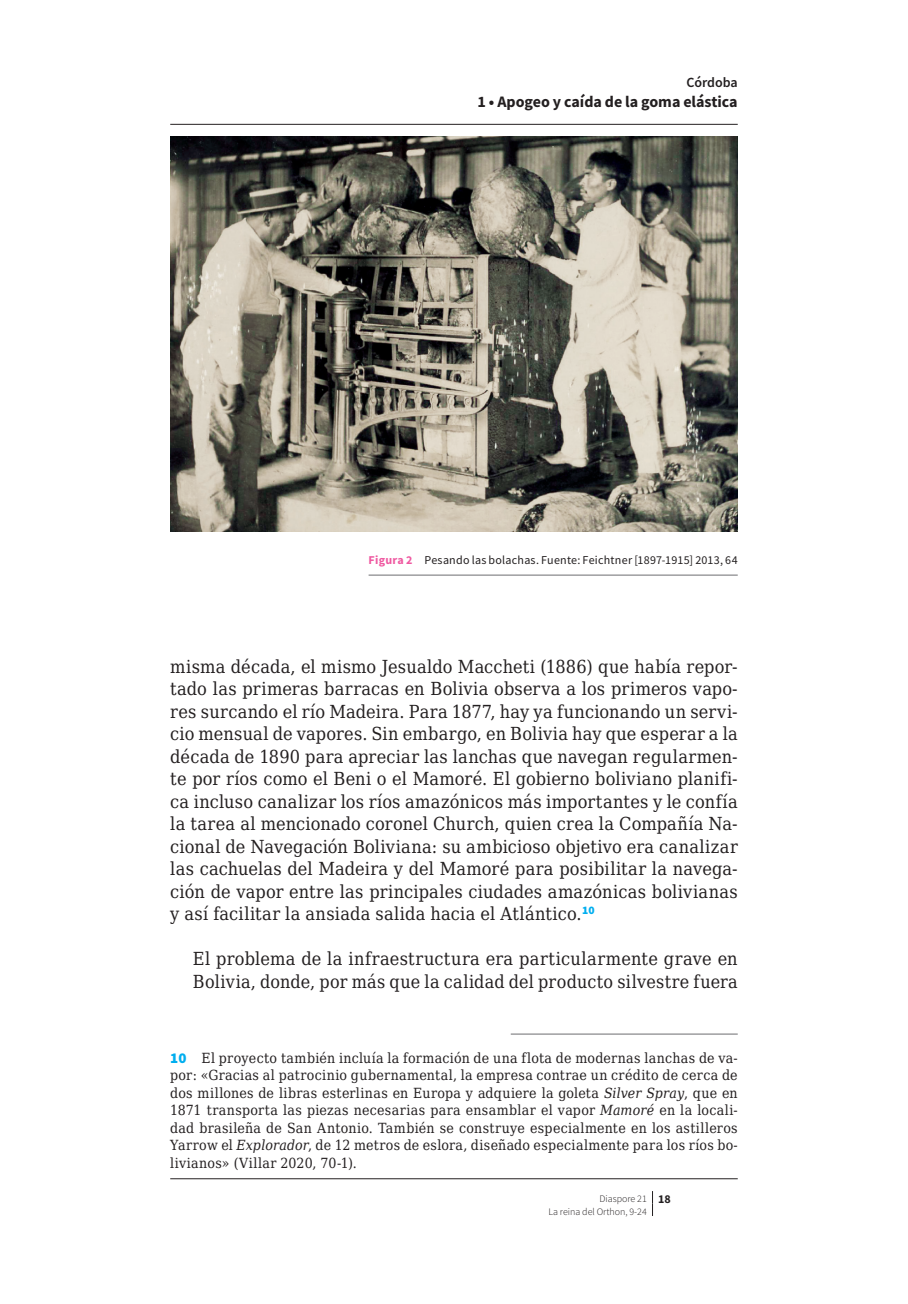
<style>
.page{position:relative;width:908px;height:1304px;background:#fff}
.page>*{position:absolute;margin:0;border:0;box-sizing:border-box;transform-origin:0 0}
.t1{font:18px/22.4px "DejaVu Serif Condensed";letter-spacing:.015em;color:#231f20;text-align:justify}
.t2{font:700 16px "Source Sans Pro";color:#231f20}
.t3{font:14px/17.6px "DejaVu Serif Condensed";letter-spacing:.02em;color:#231f20;text-align:justify}
.t4{font:600 14px "Source Sans Pro";color:#231f20}
.t5{font:12px "Source Sans Pro";letter-spacing:.02em;color:#231f20}
.t6{font:300 10px/12.4px "Source Sans Pro";color:#231f20}
.s1{font-weight:700;color:#ef59a1}
.s2{font-family:"Source Sans Pro";font-weight:900;font-size:15px;color:#00aeef}
.s3{font-style:italic}
.s4{font-weight:700;font-size:12px}
</style>
<div class="page">
<svg style="left:652px;top:1191px;width:1px;height:25px"></svg>
<hr style="left:510px;top:1034px;width:227px;height:1px;background:#6c6d70">
<img style="left:170px;top:136px;width:567px;height:396px">
<hr style="left:368px;top:575px;width:369px;height:1px;background:#6c6d70">
<hr style="left:170px;top:124px;width:567px;height:1px;background:#231f20">
<hr style="left:170px;top:1178px;width:567px;height:1px;background:#231f20">
<p class="t4" style="left:686px;top:74px;width:53px">Córdoba</p>
<p class="t2" style="left:477px;top:91px;width:261px">1 • Apogeo y caída de la goma elástica</p>
<p class="t5" style="left:368px;top:552px;width:370px"><span class="s1">Figura 2</span> Pesando las bolachas. Fuente: Feichtner [1897‑1915] 2013, 64</p>
<p class="t1" style="left:170px;top:655px;width:568px">misma década, el mismo Jesualdo Maccheti (1886) que había repor‑ tado las primeras barracas en Bolivia observa a los primeros vapo‑ res surcando el río Madeira. Para 1877, hay ya funcionando un servi‑ cio mensual de vapores. Sin embargo, en Bolivia hay que esperar a la década de 1890 para apreciar las lanchas que navegan regularmen‑ te por ríos como el Beni o el Mamoré. El gobierno boliviano planifi‑ ca incluso canalizar los ríos amazónicos más importantes y le confía la tarea al mencionado coronel Church, quien crea la Compañía Na‑ cional de Navegación Boliviana: su ambicioso objetivo era canalizar las cachuelas del Madeira y del Mamoré para posibilitar la navega‑ ción de vapor entre las principales ciudades amazónicas bolivianas y así facilitar la ansiada salida hacia el Atlántico.<sup>10</sup></p>
<p class="t1" style="left:193px;top:947px;width:546px">El problema de la infraestructura era particularmente grave en<br>Bolivia, donde, por más que la calidad del producto silvestre fuera</p>
<p class="t3" style="left:170px;top:1049px;width:568px"><span class="s2">10</span> El proyecto también incluía la formación de una flota de modernas lanchas de va‑ por: «Gracias al patrocinio gubernamental, la empresa contrae un crédito de cerca de dos millones de libras esterlinas en Europa y adquiere la goleta <span class="s3">Silver Spray</span>, que en 1871 transporta las piezas necesarias para ensamblar el vapor <span class="s3">Mamoré</span> en la locali‑ dad brasileña de San Antonio. También se construye especialmente en los astilleros Yarrow el <span class="s3">Explorador</span>, de 12 metros de eslora, diseñado especialmente para los ríos bo‑ livianos» (Villar 2020, 70‑1).</p>
<p class="t6" style="left:548px;top:1193px;width:124px;text-indent:51px">Diaspore 21 <span class="s4">18<br></span>La reina del Orthon, 9-24</p>
</div>
